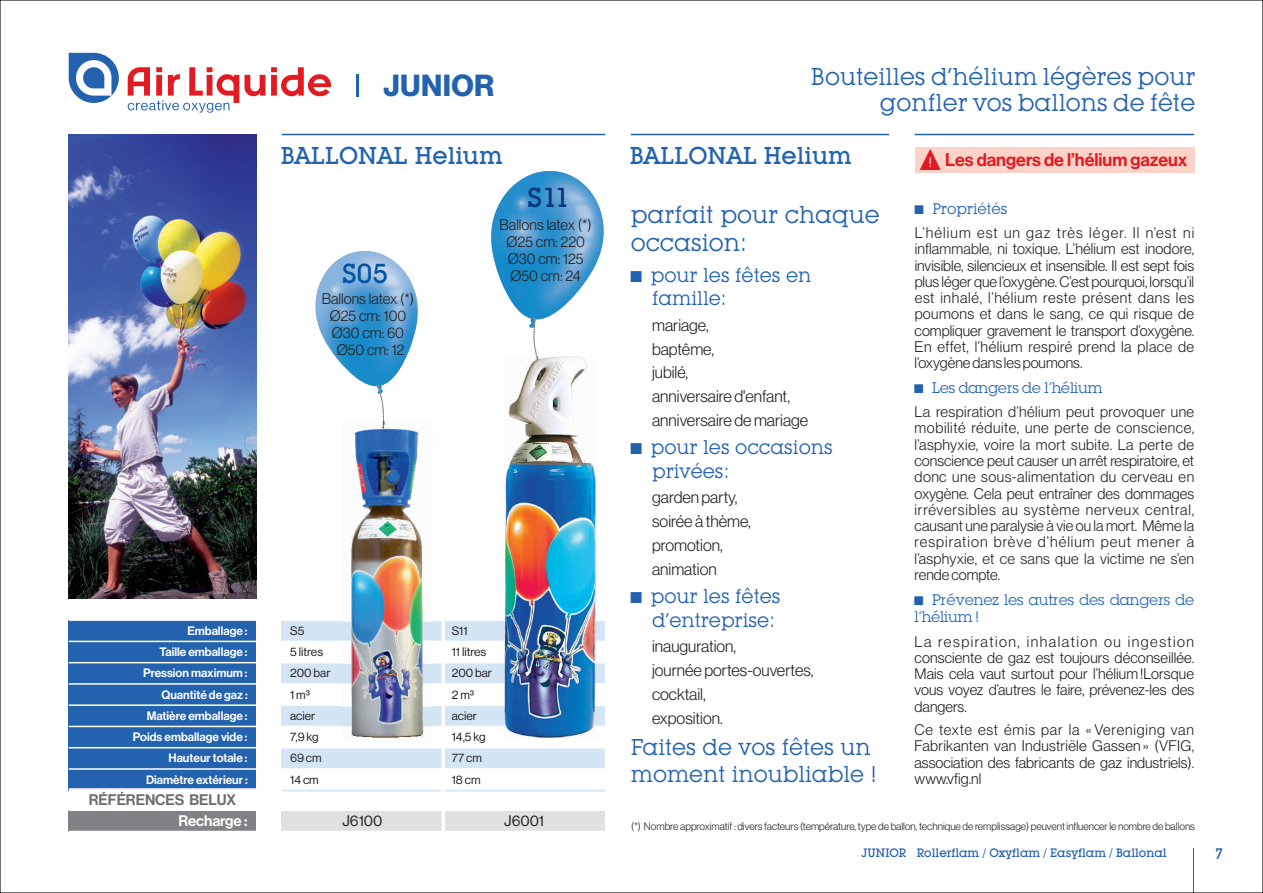
<style>
.page{position:relative;width:1263px;height:893px;background:#fff}
.page>*{position:absolute;margin:0;border:0;box-sizing:border-box;transform-origin:0 0}
.t1{font:29.85px "N Haas Grotesk DS Pro 75 Bd";letter-spacing:.015em;color:#2362af}
.t2{font:500 27px "Lubalin Graph IT Cby BT";color:#0154a6}
.t3{font:500 27px "Lubalin Graph IT Cby BT";color:#08357c}
.t4{font:24px/26px "Lubalin Graph IT Cby BT";color:#2362af;text-align:right}
.t5{font:500 24px "Lubalin Graph IT Cby BT";color:#2362af}
.t6{font:22.5px/26.8px "Lubalin Graph IT Cby BT";color:#2362af}
.t7{font:19.5px/23.5px "Lubalin Graph IT Cby BT";color:#2362af}
.t8{font:18px "N Haas Grotesk DS Pro 65 Md";color:#e21a21}
.t9{font:16.5px/23.9px "N Haas Grotesk DS Pro 45 Lt";color:#231f20}
.t10{font:15px/16.4px "N Haas Grotesk DS Pro 45 Lt";color:#231f20;text-align:justify}
.t11{font:15px/17.7px "Lubalin Graph Std";color:#2362af}
.t12{font:15px "N Haas Grotesk DS Pro 65 Md";color:#6c6d70}
.t13{font:15px "Lubalin Graph IT Cby BT";color:#2362af}
.t14{font:15px "N Haas Grotesk DS Pro 55 Rg";color:#231f20}
.t15{font:15px "N Haas Grotesk DS Pro 65 Md";color:#fff}
.t16{font:500 15px "Lubalin Graph IT Cby BT";color:#2362af}
.t17{font:12px "N Haas Grotesk DS Pro 65 Md";color:#fff}
.t18{font:12px "N Haas Grotesk DS Pro 55 Rg";color:#231f20}
.t19{font:500 12px "Lubalin Graph IT Cby BT";color:#2362af}
.t20{font:10.5px "N Haas Grotesk DS Pro 45 Lt";color:#231f20}
</style>
<div class="page">
<div style="left:69px;top:620px;width:187px;height:21px;background:#2362af"></div>
<div style="left:282px;top:620px;width:161px;height:21px;background:#d4e5f5"></div>
<div style="left:443px;top:620px;width:162px;height:21px;background:#d4e5f5"></div>
<div style="left:69px;top:641px;width:187px;height:22px;background:#2362af"></div>
<div style="left:69px;top:663px;width:187px;height:21px;background:#2362af"></div>
<div style="left:282px;top:663px;width:161px;height:21px;background:#d4e5f5"></div>
<div style="left:443px;top:663px;width:162px;height:21px;background:#d4e5f5"></div>
<div style="left:69px;top:684px;width:187px;height:21px;background:#2362af"></div>
<div style="left:69px;top:705px;width:187px;height:21px;background:#2362af"></div>
<div style="left:282px;top:705px;width:161px;height:21px;background:#d4e5f5"></div>
<div style="left:443px;top:705px;width:162px;height:21px;background:#d4e5f5"></div>
<div style="left:69px;top:726px;width:187px;height:22px;background:#2362af"></div>
<div style="left:69px;top:748px;width:187px;height:21px;background:#2362af"></div>
<div style="left:282px;top:748px;width:161px;height:21px;background:#d4e5f5"></div>
<div style="left:443px;top:748px;width:162px;height:21px;background:#d4e5f5"></div>
<div style="left:69px;top:769px;width:187px;height:21px;background:#2362af"></div>
<hr style="left:442px;top:619px;width:3px;height:172px;background:#fff">
<hr style="left:282px;top:789px;width:323px;height:2px;background:#d4e5f5">
<hr style="left:69px;top:768px;width:536px;height:2px;background:#fff">
<hr style="left:69px;top:747px;width:536px;height:1px;background:#fff">
<hr style="left:69px;top:726px;width:536px;height:1px;background:#fff">
<hr style="left:69px;top:704px;width:536px;height:2px;background:#fff">
<hr style="left:69px;top:683px;width:536px;height:2px;background:#fff">
<hr style="left:69px;top:662px;width:536px;height:1px;background:#fff">
<hr style="left:69px;top:641px;width:536px;height:1px;background:#fff">
<hr style="left:69px;top:619px;width:536px;height:2px;background:#fff">
<div style="left:915px;top:147px;width:279px;height:26px;background:#fcd3c9"></div>
<svg style="left:315px;top:251px;width:103px;height:171px"></svg>
<svg style="left:491px;top:170px;width:113px;height:187px"></svg>
<div style="left:69px;top:810px;width:187px;height:21px;background:#808285"></div>
<div style="left:282px;top:810px;width:161px;height:21px;background:#e0e1e3"></div>
<div style="left:443px;top:810px;width:162px;height:21px;background:#e0e1e3"></div>
<hr style="left:442px;top:788px;width:3px;height:44px;background:#fff">
<hr style="left:69px;top:809px;width:536px;height:2px;background:#fff">
<hr style="left:69px;top:788px;width:536px;height:2px;background:#fff">
<hr style="left:1193px;top:849px;width:1px;height:44px;background:#2362af">
<img style="left:69px;top:134px;width:187px;height:464px">
<hr style="left:631px;top:134px;width:258px;height:1px;background:#2362af">
<hr style="left:915px;top:134px;width:279px;height:1px;background:#2362af">
<hr style="left:282px;top:134px;width:323px;height:1px;background:#2362af">
<img style="left:342px;top:422px;width:90px;height:316px">
<img style="left:504px;top:357px;width:92px;height:381px">
<svg style="left:69px;top:53px;width:50px;height:50px"></svg>
<svg style="left:128px;top:67px;width:203px;height:46px"></svg>
<hr style="left:357px;top:74px;width:2px;height:23px;background:#2362af">
<h1 class="t1" style="left:383px;top:73px;width:112px">JUNIOR</h1>
<h3 class="t4" style="left:811px;top:66px;width:386px">Bouteilles d’hélium légères pour gonfler vos ballons de fête</h3>
<h3 class="t5" style="left:281px;top:146px;width:223px">BALLONAL Helium</h3>
<h3 class="t5" style="left:630px;top:146px;width:223px">BALLONAL Helium</h3>
<h2 class="t2" style="left:342px;top:263px;width:48px">S05</h2>
<p class="t10" style="left:322px;top:291px;width:94px;line-height:17px;text-align:center">Ballons latex (*)<br>Ø25 cm: 100<br>Ø30 cm: 60<br>Ø50 cm: 12</p>
<h2 class="t3" style="left:527px;top:187px;width:44px">S11</h2>
<p class="t10" style="left:499px;top:218px;width:94px;line-height:17px;text-align:center">Ballons latex (*)<br>Ø25 cm: 220<br>Ø30 cm: 125<br>Ø50 cm: 24</p>
<p class="t17" style="left:187px;top:625px;width:62px">Emballage :</p>
<p class="t18" style="left:290px;top:626px;width:16px">S5</p>
<p class="t18" style="left:452px;top:626px;width:17px">S11</p>
<p class="t17" style="left:159px;top:647px;width:90px">Taille emballage :</p>
<p class="t18" style="left:290px;top:647px;width:34px">5 litres</p>
<p class="t18" style="left:452px;top:647px;width:36px">11 litres</p>
<p class="t17" style="left:143px;top:668px;width:106px">Pression maximum :</p>
<p class="t18" style="left:290px;top:668px;width:42px">200 bar</p>
<p class="t18" style="left:452px;top:668px;width:42px">200 bar</p>
<p class="t17" style="left:162px;top:689px;width:88px">Quantité de gaz :</p>
<p class="t18" style="left:290px;top:689px;width:21px">1 m³</p>
<p class="t18" style="left:452px;top:689px;width:24px">2 m³</p>
<p class="t17" style="left:147px;top:711px;width:102px">Matière emballage :</p>
<p class="t18" style="left:290px;top:711px;width:27px">acier</p>
<p class="t18" style="left:452px;top:711px;width:27px">acier</p>
<p class="t17" style="left:133px;top:732px;width:116px">Poids emballage vide :</p>
<p class="t18" style="left:290px;top:732px;width:30px">7,9 kg</p>
<p class="t18" style="left:452px;top:732px;width:35px">14,5 kg</p>
<p class="t17" style="left:169px;top:753px;width:81px">Hauteur totale :</p>
<p class="t18" style="left:290px;top:753px;width:33px">69 cm</p>
<p class="t18" style="left:452px;top:753px;width:32px">77 cm</p>
<p class="t17" style="left:146px;top:774px;width:103px">Diamètre extérieur :</p>
<p class="t18" style="left:290px;top:774px;width:30px">14 cm</p>
<p class="t18" style="left:452px;top:774px;width:30px">18 cm</p>
<h3 class="t4" style="left:631px;top:202px;width:250px;line-height:28.3px;text-align:left">parfait pour chaque occasion:</h3>
<h3 class="t7" style="left:651px;top:265px;width:162px">pour les fêtes en famille:</h3>
<p class="t9" style="left:652px;top:314px;width:158px">mariage,<br>baptême,<br>jubilé,<br>anniversaire d'enfant, anniversaire de mariage</p>
<h3 class="t7" style="left:651px;top:438px;width:183px">pour les occasions privées:</h3>
<p class="t9" style="left:652px;top:487px;width:100px">garden party, soirée à thème, promotion, animation</p>
<h3 class="t7" style="left:651px;top:586px;width:131px">pour les fêtes d’entreprise:</h3>
<p class="t9" style="left:652px;top:635px;width:163px">inauguration,<br>journée portes-ouvertes, cocktail,<br>exposition.</p>
<h3 class="t6" style="left:631px;top:736px;width:248px">Faites de vos fêtes un moment inoubliable !</h3>
<p class="t8" style="left:945px;top:152px;width:244px">Les dangers de l’hélium gazeux</p>
<p class="t13" style="left:932px;top:203px;width:77px">Propriétés</p>
<p class="t10" style="left:915px;top:226px;width:281px">L’hélium est un gaz très léger. Il n’est ni inflammable, ni toxique. L’hélium est inodore, invisible, silencieux et insensible. Il est sept fois plus léger que l’oxygène. C’est pourquoi, lorsqu’il est inhalé, l’hélium reste présent dans les poumons et dans le sang, ce qui risque de compliquer gravement le transport d’oxygène.<br>En effet, l’hélium respiré prend la place de l’oxygène dans les poumons.</p>
<p class="t11" style="left:932px;top:381px;width:172px">Les dangers de l’hélium</p>
<p class="t10" style="left:914px;top:405px;width:281px">La respiration d’hélium peut provoquer une mobilité réduite, une perte de conscience, l’asphyxie, voire la mort subite. La perte de conscience peut causer un arrêt respiratoire, et donc une sous-alimentation du cerveau en oxygène. Cela peut entraîner des dommages irréversibles au système nerveux central, causant une paralysie à vie ou la mort. Même la respiration brève d’hélium peut mener à l’asphyxie, et ce sans que la victime ne s’en rende compte.</p>
<p class="t11" style="left:914px;top:593px;width:281px;text-indent:18px">Prévenez les autres des dangers de l’hélium !</p>
<p class="t10" style="left:914px;top:634px;width:281px">La respiration, inhalation ou ingestion consciente de gaz est toujours déconseillée.<br>Mais cela vaut surtout pour l’hélium!Lorsque vous voyez d’autres le faire, prévenez-les des dangers.</p>
<p class="t10" style="left:914px;top:723px;width:281px">Ce texte est émis par la « Vereniging van Fabrikanten van Industriële Gassen » (VFIG, association des fabricants de gaz industriels). www.vfig.nl</p>
<p class="t12" style="left:89px;top:794px;width:149px">RÉFÉRENCES BELUX</p>
<p class="t15" style="left:178px;top:814px;width:71px">Recharge :</p>
<p class="t14" style="left:342px;top:814px;width:41px">J6100</p>
<p class="t14" style="left:504px;top:814px;width:41px">J6001</p>
<p class="t20" style="left:631px;top:822px;width:565px">(*) Nombre approximatif : divers facteurs (température, type de ballon, technique de remplissage) peuvent influencer le nombre de ballons</p>
<p class="t19" style="left:861px;top:848px;width:307px">JUNIOR Rollerflam / Oxyflam / Easyflam / Ballonal</p>
<p class="t16" style="left:1215px;top:848px;width:10px">7</p>
</div>
